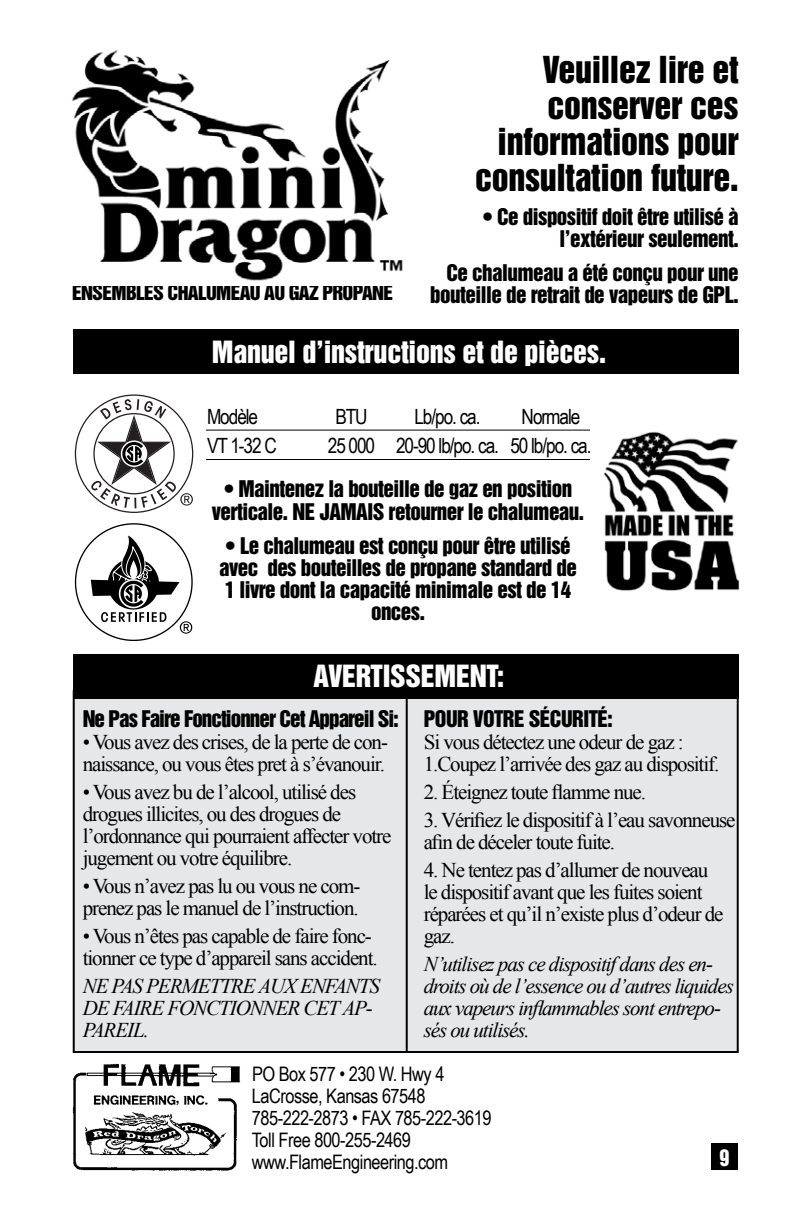
<style>
.page{position:relative;width:792px;height:1224px;background:#fff}
.page>*{position:absolute;margin:0;border:0;box-sizing:border-box;transform-origin:0 0}
.t1{font:34px/36px "Helvetica Inserat";letter-spacing:-.01em;color:#000;text-align:right}
.t2{font:28px "Helvetica Inserat";letter-spacing:-.01em;color:#fff}
.t3{font:21px/22px "Times New Roman";letter-spacing:-.05em;color:#000}
.t4{font:21px/22px "Helvetica Inserat";letter-spacing:-.025em;color:#000;text-align:right}
.t5{font:italic 21px/22px "Times New Roman";letter-spacing:-.05em;color:#000}
.t6{font:21px "Arial Narrow";letter-spacing:-.05em;color:#000}
.t7{font:21px "Helvetica Inserat";letter-spacing:-.045em;color:#000}
.t8{font:21px "Helvetica Inserat";color:#fff;scale:.95 1}
.t9{font:20px/22px "Arial Narrow";letter-spacing:-.025em;color:#000}
.t10{font:19.6px "Helvetica Inserat";letter-spacing:-.035em;color:#000}
</style>
<div class="page">
<div style="left:711px;top:1143px;width:27px;height:27px;background:#000"></div>
<div style="left:74px;top:691px;width:664px;height:361px;background:#e6e7e8"></div>
<div style="left:73px;top:330px;width:666px;height:44px;background:#000"></div>
<div style="left:73px;top:654px;width:666px;height:45px;background:#000"></div>
<hr style="left:406px;top:692px;width:2px;height:360px;background:#000">
<hr style="left:206px;top:430px;width:384px;height:1px;background:#000">
<hr style="left:206px;top:459px;width:384px;height:1px;background:#000">
<img style="left:72px;top:1063px;width:169px;height:108px">
<img style="left:603px;top:432px;width:137px;height:159px">
<svg style="left:75px;top:523px;width:118px;height:118px"></svg>
<svg style="left:75px;top:394px;width:118px;height:119px"></svg>
<img style="left:72px;top:50px;width:331px;height:231px">
<p class="t10" style="left:72px;top:280px;width:323px">ENSEMBLES CHALUMEAU AU GAZ PROPANE</p>
<h1 class="t1" style="left:475px;top:53px;width:265px">Veuillez lire et conserver ces informations pour consultation future.</h1>
<p class="t4" style="left:482px;top:206px;width:258px">• Ce dispositif doit être utilisé à l’extérieur seulement.</p>
<p class="t4" style="left:430px;top:262px;width:310px">Ce chalumeau a été conçu pour une bouteille de retrait de vapeurs de GPL.</p>
<h2 class="t2" style="left:212px;top:335px;width:396px">Manuel d’instructions et de pièces.</h2>
<p class="t6" style="left:207px;top:401px;width:53px">Modèle</p>
<p class="t6" style="left:335px;top:401px;width:34px">BTU</p>
<p class="t6" style="left:414px;top:401px;width:68px">Lb/po. ca.</p>
<p class="t6" style="left:522px;top:401px;width:60px">Normale</p>
<p class="t6" style="left:207px;top:430px;width:71px">VT 1-32 C</p>
<p class="t6" style="left:328px;top:430px;width:265px">25 000 20-90 lb/po. ca. 50 lb/po. ca.</p>
<p class="t4" style="left:212px;top:479px;width:374px;text-align:center">• Maintenez la bouteille de gaz en position verticale. NE JAMAIS retourner le chalumeau.</p>
<p class="t4" style="left:219px;top:535px;width:359px;text-align:center">• Le chalumeau est conçu pour être utilisé avec des bouteilles de propane standard de 1 livre dont la capacité minimale est de 14 onces.</p>
<h2 class="t2" style="left:314px;top:659px;width:192px">AVERTISSEMENT:</h2>
<p class="t7" style="left:83px;top:706px;width:318px">Ne Pas Faire Fonctionner Cet Appareil Si:</p>
<p class="t3" style="left:83px;top:730px;width:307px">• Vous avez des crises, de la perte de con&shy;naissance, ou vous êtes pret à s’évanouir.</p>
<p class="t3" style="left:83px;top:780px;width:310px">• Vous avez bu de l’alcool, utilisé des drogues illicites, ou des drogues de l’ordonnance qui pourraient affecter votre jugement ou votre équilibre.</p>
<p class="t3" style="left:83px;top:874px;width:279px">• Vous n’avez pas lu ou vous ne com&shy;prenez pas le manuel de l’instruction.</p>
<p class="t3" style="left:83px;top:924px;width:297px">• Vous n’êtes pas capable de faire fonc&shy;tionner ce type d’appareil sans accident.</p>
<p class="t5" style="left:83px;top:974px;width:299px">NE PAS PERMETTRE AUX ENFANTS<br>DE FAIRE FONCTIONNER CET AP-<br>PAREIL.</p>
<p class="t4" style="left:424px;top:708px;width:191px">POUR VOTRE SÉCURITÉ:</p>
<p class="t3" style="left:424px;top:730px;width:297px">Si vous détectez une odeur de gaz :<br>1.Coupez l’arrivée des gaz au dispositif.</p>
<p class="t3" style="left:424px;top:780px;width:224px">2. Éteignez toute flamme nue.</p>
<p class="t3" style="left:424px;top:808px;width:313px">3. Vérifiez le dispositif à l’eau savonneuse afin de déceler toute fuite.</p>
<p class="t3" style="left:424px;top:858px;width:301px">4. Ne tentez pas d’allumer de nouveau le dispositif avant que les fuites soient réparées et qu’il n’existe plus d’odeur de gaz.</p>
<p class="t5" style="left:424px;top:952px;width:312px">N’utilisez pas ce dispositif dans des en&shy;droits où de l’essence ou d’autres liquides aux vapeurs inflammables sont entrepo&shy;sés ou utilisés.</p>
<p class="t9" style="left:252px;top:1063px;width:241px">PO Box 577 • 230 W. Hwy 4<br>LaCrosse, Kansas 67548<br>785-222-2873 • FAX 785-222-3619<br>Toll Free 800-255-2469 www.FlameEngineering.com</p>
<p class="t8" style="left:720px;top:1145px;width:12px">9</p>
</div>
